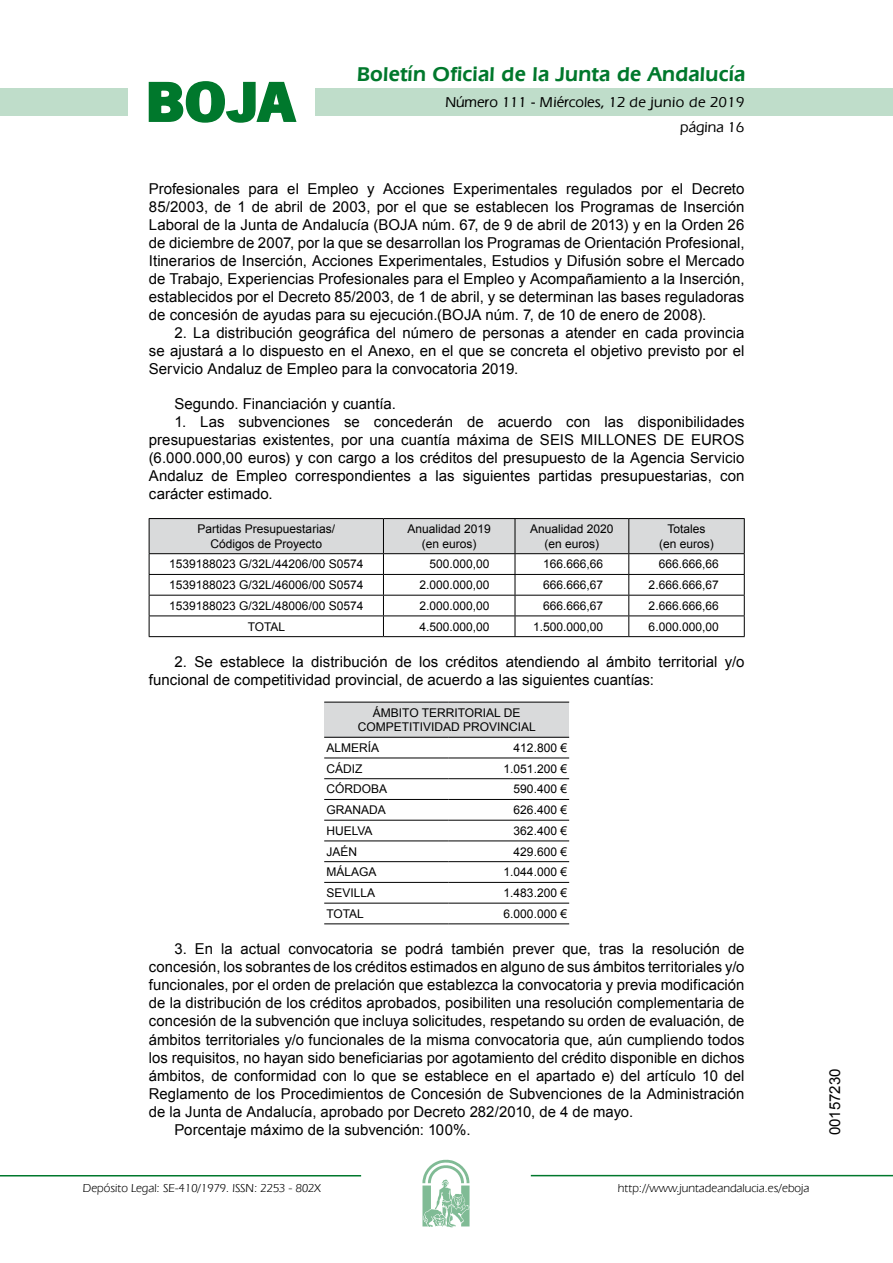
<style>
.page{position:relative;width:893px;height:1263px;background:#fff}
.page>*{position:absolute;margin:0;border:0;box-sizing:border-box;transform-origin:0 0}
.t1{font:700 57.75px "News Got T";color:#00782c;scale:1.14 1}
.t2{font:600 21px "Eras IT Cby BT";letter-spacing:.01em;color:#00782c}
.t3{font:15px/18px "Arial";color:#000;text-align:justify}
.t4{font:500 15px/24.5px "Eras IT Cby BT";color:#000;text-align:right}
.t5{font:12px/14.4px "Arial";color:#000;text-align:center}
.t6{font:12px "Eras IT Cby BT";color:#000}
</style>
<div class="page">
<div style="left:315px;top:88px;width:577px;height:28px;background:#bfddca"></div>
<div style="left:0;top:88px;width:128px;height:28px;background:#bfddca"></div>
<hr style="left:0;top:1175px;width:361px;height:2px;background:#00782c">
<svg style="left:422px;top:1159px;width:47px;height:68px"></svg>
<hr style="left:531px;top:1175px;width:361px;height:1px;background:#00782c">
<svg style="left:148px;top:81px;width:149px;height:42px"></svg>
<hr style="left:149px;top:518px;width:234px;height:1px;background:#000">
<hr style="left:383px;top:518px;width:132px;height:1px;background:#000">
<hr style="left:515px;top:518px;width:113px;height:1px;background:#000">
<hr style="left:628px;top:518px;width:116px;height:1px;background:#000">
<svg style="left:149px;top:519px;width:596px;height:117px"></svg>
<hr style="left:149px;top:636px;width:234px;height:1px;background:#000">
<hr style="left:383px;top:636px;width:132px;height:1px;background:#000">
<hr style="left:515px;top:636px;width:113px;height:1px;background:#000">
<hr style="left:628px;top:636px;width:116px;height:1px;background:#000">
<div style="left:324px;top:702px;width:245px;height:35px;background:#d9dadb"></div>
<hr style="left:324px;top:702px;width:124px;height:1px;background:#000">
<hr style="left:448px;top:702px;width:121px;height:1px;background:#000">
<hr style="left:324px;top:737px;width:124px;height:1px;background:#000">
<hr style="left:448px;top:737px;width:121px;height:1px;background:#000">
<hr style="left:324px;top:758px;width:124px;height:1px;background:#000">
<hr style="left:448px;top:758px;width:121px;height:1px;background:#000">
<hr style="left:324px;top:778px;width:124px;height:1px;background:#000">
<hr style="left:448px;top:778px;width:121px;height:1px;background:#000">
<hr style="left:324px;top:799px;width:124px;height:1px;background:#000">
<hr style="left:448px;top:799px;width:121px;height:1px;background:#000">
<hr style="left:324px;top:820px;width:124px;height:1px;background:#000">
<hr style="left:448px;top:820px;width:121px;height:1px;background:#000">
<hr style="left:324px;top:841px;width:124px;height:1px;background:#000">
<hr style="left:448px;top:841px;width:121px;height:1px;background:#000">
<hr style="left:324px;top:861px;width:124px;height:1px;background:#000">
<hr style="left:448px;top:861px;width:121px;height:1px;background:#000">
<hr style="left:324px;top:882px;width:124px;height:1px;background:#000">
<hr style="left:448px;top:882px;width:121px;height:1px;background:#000">
<hr style="left:324px;top:903px;width:124px;height:1px;background:#000">
<hr style="left:448px;top:903px;width:121px;height:1px;background:#000">
<hr style="left:324px;top:924px;width:124px;height:1px;background:#000">
<hr style="left:448px;top:924px;width:121px;height:1px;background:#000">
<h1 class="t1" style="left:145px;top:68px;width:133px">BOJA</h1>
<h2 class="t2" style="left:357px;top:62px;width:390px">Boletín Oficial de la Junta de Andalucía</h2>
<p class="t4" style="left:445px;top:90px;width:300px">Número 111 - Miércoles, 12 de junio de 2019 página 16</p>
<p class="t3" style="left:149px;top:180px;width:597px">Profesionales para el Empleo y Acciones Experimentales regulados por el Decreto 85/2003, de 1 de abril de 2003, por el que se establecen los Programas de Inserción Laboral de la Junta de Andalucía (BOJA núm. 67, de 9 de abril de 2013) y en la Orden 26 de diciembre de 2007, por la que se desarrollan los Programas de Orientación Profesional, Itinerarios de Inserción, Acciones Experimentales, Estudios y Difusión sobre el Mercado de Trabajo, Experiencias Profesionales para el Empleo y Acompañamiento a la Inserción, establecidos por el Decreto 85/2003, de 1 de abril, y se determinan las bases reguladoras de concesión de ayudas para su ejecución.(BOJA núm. 7, de 10 de enero de 2008).</p>
<p class="t3" style="left:149px;top:324px;width:597px;text-indent:26px">2. La distribución geográfica del número de personas a atender en cada provincia se ajustará a lo dispuesto en el Anexo, en el que se concreta el objetivo previsto por el Servicio Andaluz de Empleo para la convocatoria 2019.</p>
<p class="t3" style="left:174px;top:395px;width:223px">Segundo. Financiación y cuantía.</p>
<p class="t3" style="left:149px;top:413px;width:597px;text-indent:26px">1. Las subvenciones se concederán de acuerdo con las disponibilidades presupuestarias existentes, por una cuantía máxima de SEIS MILLONES DE EUROS (6.000.000,00 euros) y con cargo a los créditos del presupuesto de la Agencia Servicio Andaluz de Empleo correspondientes a las siguientes partidas presupuestarias, con carácter estimado.</p>
<p class="t5" style="left:197px;top:522px;width:139px">Partidas Presupuestarias/<br>Códigos de Proyecto</p>
<p class="t5" style="left:407px;top:522px;width:85px">Anualidad 2019 (en euros)</p>
<p class="t5" style="left:530px;top:522px;width:85px">Anualidad 2020 (en euros)</p>
<p class="t5" style="left:659px;top:522px;width:56px">Totales (en euros)</p>
<p class="t5" style="left:169px;top:557px;width:196px">1539188023 G/32L/44206/00 S0574</p>
<p class="t5" style="left:429px;top:557px;width:62px">500.000,00</p>
<p class="t5" style="left:543px;top:557px;width:62px">166.666,66</p>
<p class="t5" style="left:658px;top:557px;width:62px">666.666,66</p>
<p class="t5" style="left:169px;top:578px;width:196px">1539188023 G/32L/46006/00 S0574</p>
<p class="t5" style="left:419px;top:578px;width:72px">2.000.000,00</p>
<p class="t5" style="left:543px;top:578px;width:62px">666.666,67</p>
<p class="t5" style="left:648px;top:578px;width:72px">2.666.666,67</p>
<p class="t5" style="left:169px;top:599px;width:196px">1539188023 G/32L/48006/00 S0574</p>
<p class="t5" style="left:419px;top:599px;width:72px">2.000.000,00</p>
<p class="t5" style="left:543px;top:599px;width:62px">666.666,67</p>
<p class="t5" style="left:648px;top:599px;width:72px">2.666.666,66</p>
<p class="t5" style="left:248px;top:619px;width:39px">TOTAL</p>
<p class="t5" style="left:419px;top:619px;width:72px">4.500.000,00</p>
<p class="t5" style="left:533px;top:619px;width:72px">1.500.000,00</p>
<p class="t5" style="left:648px;top:619px;width:72px">6.000.000,00</p>
<p class="t3" style="left:149px;top:652px;width:597px;text-indent:26px">2. Se establece la distribución de los créditos atendiendo al ámbito territorial y/o funcional de competitividad provincial, de acuerdo a las siguientes cuantías:</p>
<p class="t5" style="left:358px;top:706px;width:180px">ÁMBITO TERRITORIAL DE<br>COMPETITIVIDAD PROVINCIAL</p>
<p class="t5" style="left:326px;top:741px;width:54px">ALMERÍA</p>
<p class="t5" style="left:513px;top:741px;width:55px">412.800 €</p>
<p class="t5" style="left:326px;top:761px;width:37px">CÁDIZ</p>
<p class="t5" style="left:503px;top:761px;width:65px">1.051.200 €</p>
<p class="t5" style="left:326px;top:782px;width:62px">CÓRDOBA</p>
<p class="t5" style="left:513px;top:782px;width:55px">590.400 €</p>
<p class="t5" style="left:326px;top:803px;width:61px">GRANADA</p>
<p class="t5" style="left:513px;top:803px;width:55px">626.400 €</p>
<p class="t5" style="left:326px;top:824px;width:48px">HUELVA</p>
<p class="t5" style="left:513px;top:824px;width:55px">362.400 €</p>
<p class="t5" style="left:326px;top:844px;width:32px">JAÉN</p>
<p class="t5" style="left:513px;top:844px;width:55px">429.600 €</p>
<p class="t5" style="left:326px;top:865px;width:52px">MÁLAGA</p>
<p class="t5" style="left:503px;top:865px;width:65px">1.044.000 €</p>
<p class="t5" style="left:326px;top:886px;width:50px">SEVILLA</p>
<p class="t5" style="left:503px;top:886px;width:65px">1.483.200 €</p>
<p class="t5" style="left:326px;top:907px;width:39px">TOTAL</p>
<p class="t5" style="left:503px;top:907px;width:65px">6.000.000 €</p>
<p class="t3" style="left:174px;top:939px;width:571px">3. En la actual convocatoria se podrá también prever que, tras la resolución de</p>
<p class="t3" style="left:149px;top:958px;width:597px">concesión, los sobrantes de los créditos estimados en alguno de sus ámbitos territoriales y/o</p>
<p class="t3" style="left:149px;top:976px;width:597px">funcionales, por el orden de prelación que establezca la convocatoria y previa modificación</p>
<p class="t3" style="left:149px;top:994px;width:597px">de la distribución de los créditos aprobados, posibiliten una resolución complementaria de</p>
<p class="t3" style="left:149px;top:1012px;width:597px">concesión de la subvención que incluya solicitudes, respetando su orden de evaluación, de</p>
<p class="t3" style="left:149px;top:1030px;width:597px">ámbitos territoriales y/o funcionales de la misma convocatoria que, aún cumpliendo todos</p>
<p class="t3" style="left:149px;top:1049px;width:597px">los requisitos, no hayan sido beneficiarias por agotamiento del crédito disponible en dichos</p>
<p class="t3" style="left:149px;top:1067px;width:597px">ámbitos, de conformidad con lo que se establece en el apartado e) del artículo 10 del</p>
<p class="t3" style="left:149px;top:1085px;width:597px">Reglamento de los Procedimientos de Concesión de Subvenciones de la Administración</p>
<p class="t3" style="left:149px;top:1103px;width:485px">de la Junta de Andalucía, aprobado por Decreto 282/2010, de 4 de mayo.</p>
<p class="t3" style="left:174px;top:1121px;width:298px">Porcentaje máximo de la subvención: 100%.</p>
<p class="t6" style="left:83px;top:1181px;width:239px">Depósito Legal: SE-410/1979. ISSN: 2253 - 802X</p>
<p class="t6" style="left:618px;top:1181px;width:193px">http://www.juntadeandalucia.es/eboja</p>
<p class="t3" style="left:826px;top:1135px;width:68px;rotate:-90deg">00157230</p>
</div>
